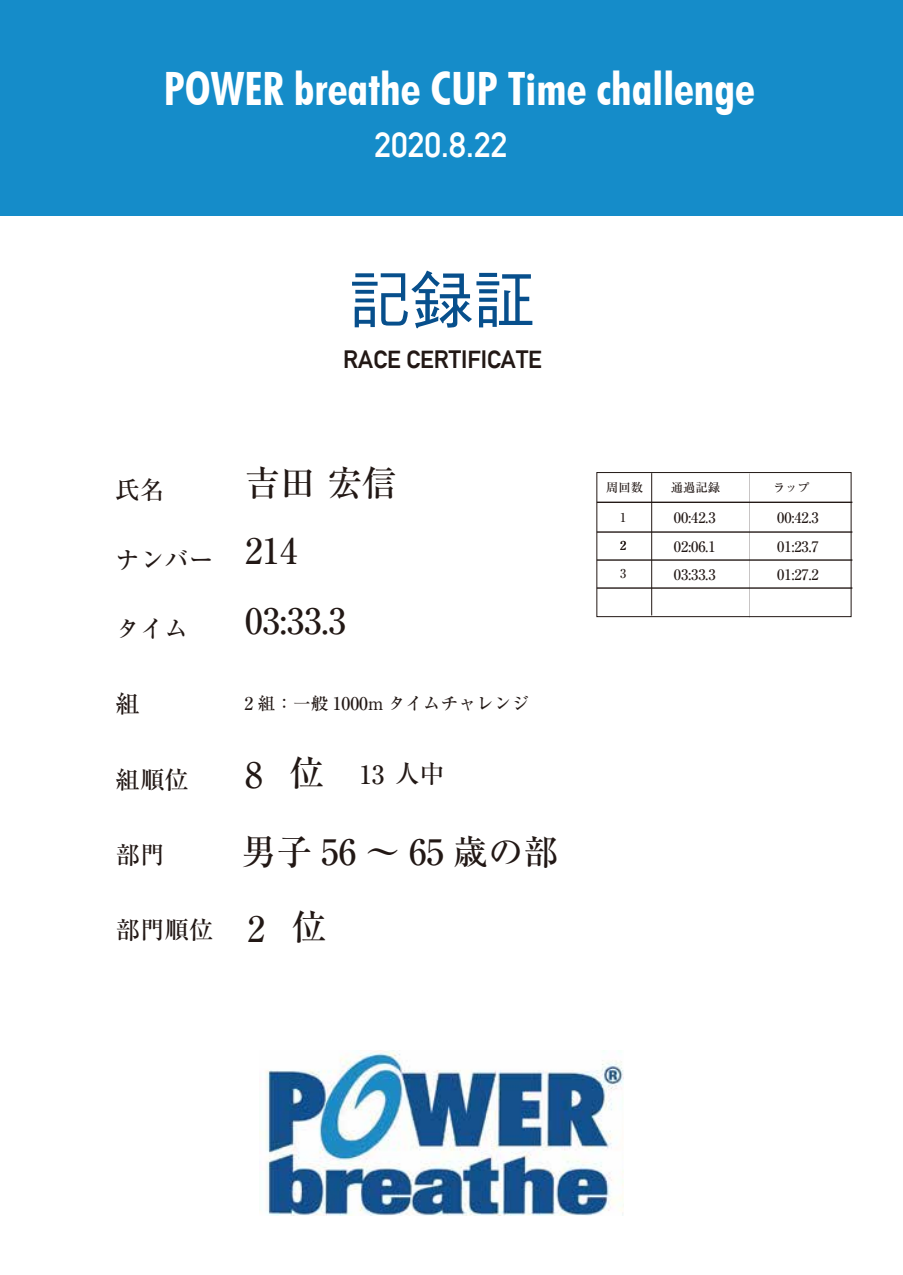
<style>
.page{position:relative;width:903px;height:1275px;background:#fff}
.page>*{position:absolute;margin:0;border:0;box-sizing:border-box;transform-origin:0 0}
.t1{font:500 62.48px "Gothic BBB Upr";color:#074f8c}
.t2{font:700 condensed 46.02px "Futura BT";color:#fff}
.t3{font:500 35.18px "Ryumin Pro";color:#221815}
.t4{font:34.65px "Alte DIN1451 Mittelschrift";color:#fff}
.t5{font:500 25.2px "Ryumin Pro";color:#221815}
.t6{font:500 24.5px "Ryumin Pro";color:#221815}
.t7{font:24.5px "Alte DIN1451 Mittelschriftgepraegt";color:#221815}
.t8{font:500 17.68px "Ryumin Pro";color:#221815}
.t9{font:500 14.53px/28.5px "Ryumin Pro";color:#221815;text-align:justify}
.t10{font:500 12.25px "Ryumin Pro";color:#221815}
.s1{font-size:35.18px}
</style>
<div class="page">
<img style="left:264px;top:1050px;width:359px;height:166px">
<div style="left:0;top:0;width:903px;height:215px;background:#158cc9"></div>
<div style="left:596px;top:472px;width:255px;height:145px;border:1px solid #221815"></div>
<hr style="left:597px;top:502px;width:255px;height:1px;background:#221815">
<hr style="left:597px;top:531px;width:255px;height:2px;background:#221815">
<hr style="left:597px;top:559px;width:255px;height:2px;background:#221815">
<hr style="left:597px;top:587px;width:255px;height:2px;background:#221815">
<hr style="left:651px;top:473px;width:1px;height:142px;background:#221815">
<h2 class="t2" style="left:164px;top:61px;width:593px">POWER breathe CUP Time challenge</h2>
<h3 class="t4" style="left:375px;top:124px;width:134px">2020.8.22</h3>
<h1 class="t1" style="left:348px;top:249px;width:189px">記録証</h1>
<h3 class="t7" style="left:343px;top:344px;width:200px">RACE CERTIFICATE</h3>
<h3 class="t6" style="left:116px;top:471px;width:50px">氏名</h3>
<h3 class="t3" style="left:245px;top:455px;width:154px">吉田 宏信</h3>
<h3 class="t6" style="left:116px;top:541px;width:99px">ナンバー</h3>
<h3 class="t6" style="left:116px;top:610px;width:75px">タイム</h3>
<h3 class="t6" style="left:116px;top:685px;width:26px">組</h3>
<h3 class="t6" style="left:116px;top:760px;width:75px">組順位</h3>
<h3 class="t6" style="left:116px;top:835px;width:50px">部門</h3>
<h3 class="t6" style="left:116px;top:911px;width:99px">部門順位</h3>
<h3 class="t3" style="left:245px;top:524px;width:54px">214</h3>
<h3 class="t3" style="left:245px;top:593px;width:102px">03:33.3</h3>
<p class="t8" style="left:244px;top:689px;width:286px">2 組：一般 1000m タイムチャレンジ</p>
<h3 class="t5" style="left:245px;top:754px;width:201px"><span class="s1">8 位</span> 13 人中</h3>
<h3 class="t3" style="left:242px;top:824px;width:318px">男子 56 ～ 65 歳の部</h3>
<h3 class="t3" style="left:247px;top:900px;width:81px">2 位</h3>
<p class="t10" style="left:606px;top:478px;width:38px">周回数</p>
<p class="t10" style="left:671px;top:478px;width:50px">通過記録</p>
<p class="t10" style="left:773px;top:478px;width:38px">ラップ</p>
<p class="t10" style="left:620px;top:508px;width:8px">1</p>
<p class="t10" style="left:620px;top:536px;width:8px">2</p>
<p class="t10" style="left:620px;top:564px;width:8px">3</p>
<p class="t9" style="left:674px;top:502px;width:43px">00:42.3<br>02:06.1<br>03:33.3</p>
<p class="t9" style="left:777px;top:502px;width:43px">00:42.3<br>01:23.7<br>01:27.2</p>
</div>
